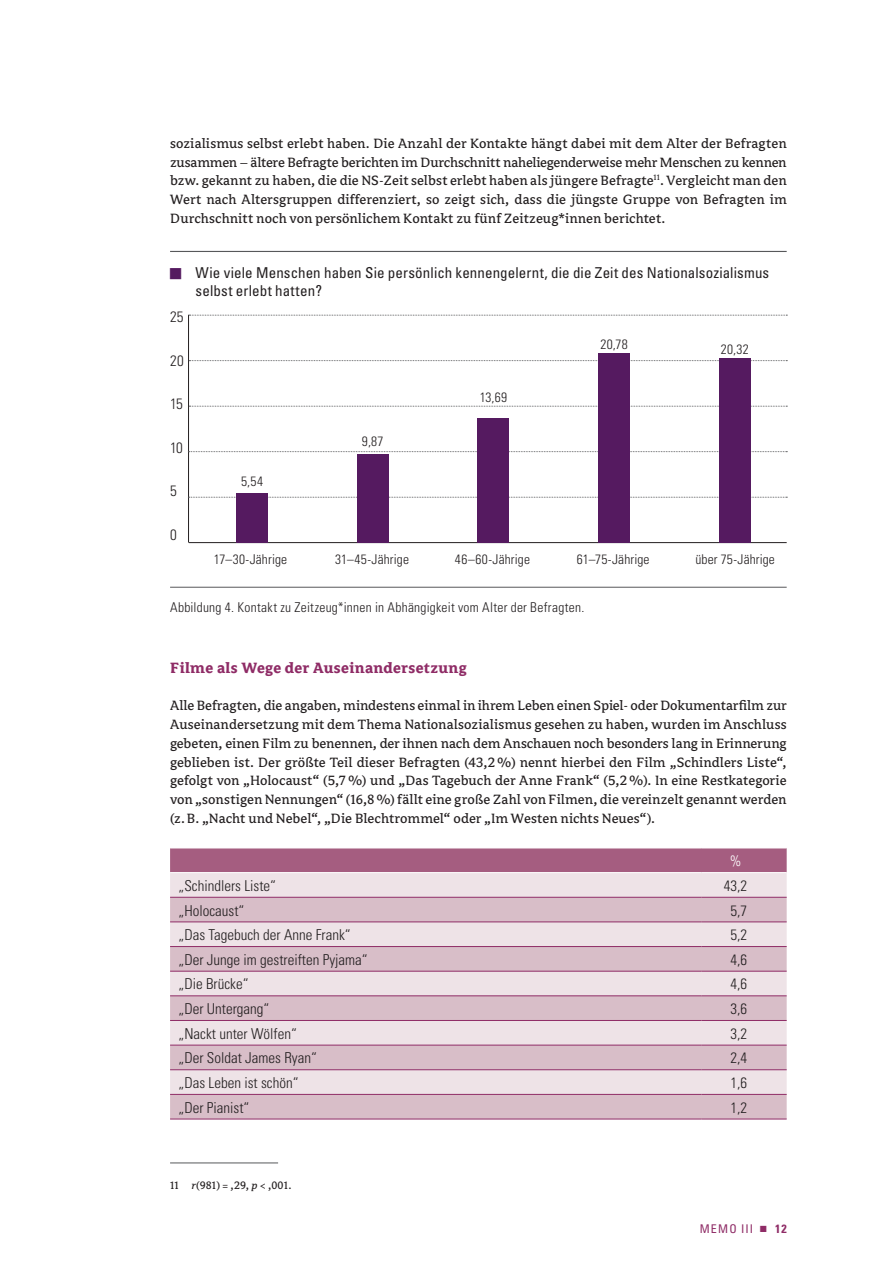
<style>
.page{position:relative;width:893px;height:1263px;background:#fff}
.page>*{position:absolute;margin:0;border:0;box-sizing:border-box;transform-origin:0 0}
.t1{font:700 16.5px "Avance Pro";letter-spacing:.02em;color:#8f2c66}
.t2{font:15px/18.8px "Avance Pro";color:#231f20;text-align:justify}
.t3{font:300 condensed 15px "Univers";color:#231f20}
.t4{font:condensed 15px/18px "Univers";letter-spacing:.005em;color:#231f20}
.t5{font:300 condensed 15px "Univers";color:#fff}
.t6{font:300 condensed 13.5px "Univers";letter-spacing:.015em;color:#231f20}
.t7{font:12px "Avance Pro";letter-spacing:.01em;color:#231f20}
.t8{font:condensed 12px "Univers";letter-spacing:.095em;color:#8f2c66}
.s1{font-family:"Avance Pro";font-style:italic;font-stretch:normal;color:#551a60}
.s2{font-style:italic}
.s3{font-family:"Avance Pro";font-style:italic;font-stretch:normal}
.s4{font-weight:700}
</style>
<div class="page">
<div style="left:170px;top:849px;width:617px;height:23px;background:#a55d80"></div>
<div style="left:170px;top:873px;width:617px;height:24px;background:#eee3e7"></div>
<svg style="left:170px;top:898px;width:617px;height:221px;fill:#d8bec8"></svg>
<hr style="left:170px;top:897px;width:532px;height:1px;background:#8f2c66">
<hr style="left:702px;top:897px;width:85px;height:1px;background:#8f2c66">
<hr style="left:170px;top:922px;width:532px;height:1px;background:#8f2c66">
<hr style="left:702px;top:922px;width:85px;height:1px;background:#8f2c66">
<hr style="left:170px;top:946px;width:532px;height:1px;background:#8f2c66">
<hr style="left:702px;top:946px;width:85px;height:1px;background:#8f2c66">
<hr style="left:170px;top:971px;width:532px;height:1px;background:#8f2c66">
<hr style="left:702px;top:971px;width:85px;height:1px;background:#8f2c66">
<hr style="left:170px;top:995px;width:532px;height:1px;background:#8f2c66">
<hr style="left:702px;top:995px;width:85px;height:1px;background:#8f2c66">
<hr style="left:170px;top:1020px;width:532px;height:1px;background:#8f2c66">
<hr style="left:702px;top:1020px;width:85px;height:1px;background:#8f2c66">
<hr style="left:170px;top:1045px;width:532px;height:1px;background:#8f2c66">
<hr style="left:702px;top:1045px;width:85px;height:1px;background:#8f2c66">
<hr style="left:170px;top:1069px;width:532px;height:1px;background:#8f2c66">
<hr style="left:702px;top:1069px;width:85px;height:1px;background:#8f2c66">
<hr style="left:170px;top:1094px;width:532px;height:1px;background:#8f2c66">
<hr style="left:702px;top:1094px;width:85px;height:1px;background:#8f2c66">
<hr style="left:170px;top:1119px;width:532px;height:1px;background:#8f2c66">
<hr style="left:702px;top:1119px;width:85px;height:1px;background:#8f2c66">
<hr style="left:170px;top:1163px;width:108px;height:1px;background:#57585a">
<hr style="left:170px;top:587px;width:617px;height:1px;background:#57585a">
<hr style="left:170px;top:251px;width:617px;height:1px;background:#57585a">
<hr style="left:188px;top:315px;width:1px;height:227px;background:#231f20">
<hr style="left:189px;top:542px;width:598px;height:1px;background:#231f20">
<svg style="left:189px;top:315px;width:598px;height:1px"></svg>
<svg style="left:189px;top:360px;width:598px;height:1px"></svg>
<svg style="left:189px;top:406px;width:598px;height:1px"></svg>
<svg style="left:188px;top:451px;width:599px;height:1px"></svg>
<svg style="left:188px;top:497px;width:599px;height:1px"></svg>
<div style="left:236px;top:493px;width:32px;height:50px;background:#551a60"></div>
<div style="left:357px;top:454px;width:32px;height:89px;background:#551a60"></div>
<div style="left:478px;top:418px;width:31px;height:125px;background:#551a60"></div>
<div style="left:598px;top:353px;width:32px;height:190px;background:#551a60"></div>
<div style="left:719px;top:358px;width:31px;height:185px;background:#551a60"></div>
<p class="t2" style="left:170px;top:134px;width:618px">sozialismus selbst erlebt haben. Die Anzahl der Kontakte hängt dabei mit dem Alter der Befragten zusammen – ältere Befragte berichten im Durchschnitt naheliegenderweise mehr Menschen zu kennen bzw. gekannt zu haben, die die NS-Zeit selbst erlebt haben als jüngere Befragte<sup>11</sup>. Vergleicht man den Wert nach Altersgruppen differenziert, so zeigt sich, dass die jüngste Gruppe von Befragten im Durchschnitt noch von persönlichem Kontakt zu fünf Zeitzeug*innen berichtet.</p>
<p class="t4" style="left:196px;top:264px;width:575px;text-indent:-26px"><span class="s1">■</span> Wie viele Menschen haben Sie persönlich kennengelernt, die die Zeit des Nationalsozialismus selbst erlebt hatten?</p>
<p class="t3" style="left:170px;top:308px;width:15px">25</p>
<p class="t3" style="left:170px;top:351px;width:15px">20</p>
<p class="t3" style="left:170px;top:395px;width:14px">15</p>
<p class="t3" style="left:170px;top:438px;width:14px">10</p>
<p class="t3" style="left:170px;top:482px;width:8px">5</p>
<p class="t3" style="left:170px;top:525px;width:8px">0</p>
<p class="t6" style="left:241px;top:473px;width:23px">5,54</p>
<p class="t6" style="left:362px;top:433px;width:23px">9,87</p>
<p class="t6" style="left:480px;top:389px;width:29px">13,69</p>
<p class="t6" style="left:600px;top:336px;width:29px">20,78</p>
<p class="t6" style="left:721px;top:341px;width:29px">20,32</p>
<p class="t6" style="left:214px;top:551px;width:75px">17–30-Jährige</p>
<p class="t6" style="left:335px;top:551px;width:75px">31–45-Jährige</p>
<p class="t6" style="left:455px;top:551px;width:77px">46–60-Jährige</p>
<p class="t6" style="left:577px;top:551px;width:74px">61–75-Jährige</p>
<p class="t6" style="left:695px;top:551px;width:81px">über 75-Jährige</p>
<p class="t6" style="left:170px;top:599px;width:416px">Abbildung 4. Kontakt zu Zeitzeug*innen in Abhängigkeit vom Alter der Befragten.</p>
<p class="t1" style="left:170px;top:659px;width:298px">Filme als Wege der Auseinandersetzung</p>
<p class="t2" style="left:170px;top:697px;width:618px">Alle Befragten, die angaben, mindestens einmal in ihrem Leben einen Spiel- oder Dokumentarfilm zur Auseinandersetzung mit dem Thema Nationalsozialismus gesehen zu haben, wurden im Anschluss gebeten, einen Film zu benennen, der ihnen nach dem Anschauen noch besonders lang in Erinnerung geblieben ist. Der größte Teil dieser Befragten (43,2%) nennt hierbei den Film „Schindlers Liste“, gefolgt von „Holocaust“ (5,7%) und „Das Tagebuch der Anne Frank“ (5,2%). In eine Restkategorie von „sonstigen Nennungen“ (16,8%) fällt eine große Zahl von Filmen, die vereinzelt genannt werden (z.B. „Nacht und Nebel“, „Die Blechtrommel“ oder „Im Westen nichts Neues“).</p>
<p class="t5" style="left:730px;top:852px;width:13px">%</p>
<p class="t3" style="left:179px;top:876px;width:99px">„Schindlers Liste“</p>
<p class="t3" style="left:724px;top:876px;width:25px">43,2</p>
<p class="t3" style="left:179px;top:901px;width:67px">„Holocaust“</p>
<p class="t3" style="left:730px;top:901px;width:18px">5,7</p>
<p class="t3" style="left:179px;top:926px;width:174px">„Das Tagebuch der Anne Frank“</p>
<p class="t3" style="left:730px;top:926px;width:18px">5,2</p>
<p class="t3" style="left:179px;top:950px;width:191px">„Der Junge im gestreiften Pyjama“</p>
<p class="t3" style="left:730px;top:950px;width:18px">4,6</p>
<p class="t3" style="left:179px;top:975px;width:71px">„Die Brücke“</p>
<p class="t3" style="left:730px;top:975px;width:18px">4,6</p>
<p class="t3" style="left:179px;top:1000px;width:92px">„Der Untergang“</p>
<p class="t3" style="left:730px;top:1000px;width:18px">3,6</p>
<p class="t3" style="left:179px;top:1024px;width:120px">„Nackt unter Wölfen“</p>
<p class="t3" style="left:730px;top:1024px;width:18px">3,2</p>
<p class="t3" style="left:179px;top:1049px;width:140px">„Der Soldat James Ryan“</p>
<p class="t3" style="left:730px;top:1049px;width:18px">2,4</p>
<p class="t3" style="left:179px;top:1074px;width:121px">„Das Leben ist schön“</p>
<p class="t3" style="left:730px;top:1074px;width:18px">1,6</p>
<p class="t3" style="left:179px;top:1098px;width:72px">„Der Pianist“</p>
<p class="t3" style="left:730px;top:1098px;width:18px">1,2</p>
<p class="t7" style="left:170px;top:1178px;width:123px">11 <span class="s2">r</span>(981) = ,29, <span class="s2">p</span> &lt; ,001.</p>
<p class="t8" style="left:700px;top:1221px;width:88px">MEMO III <span class="s3">▪</span> <span class="s4">12</span></p>
</div>
